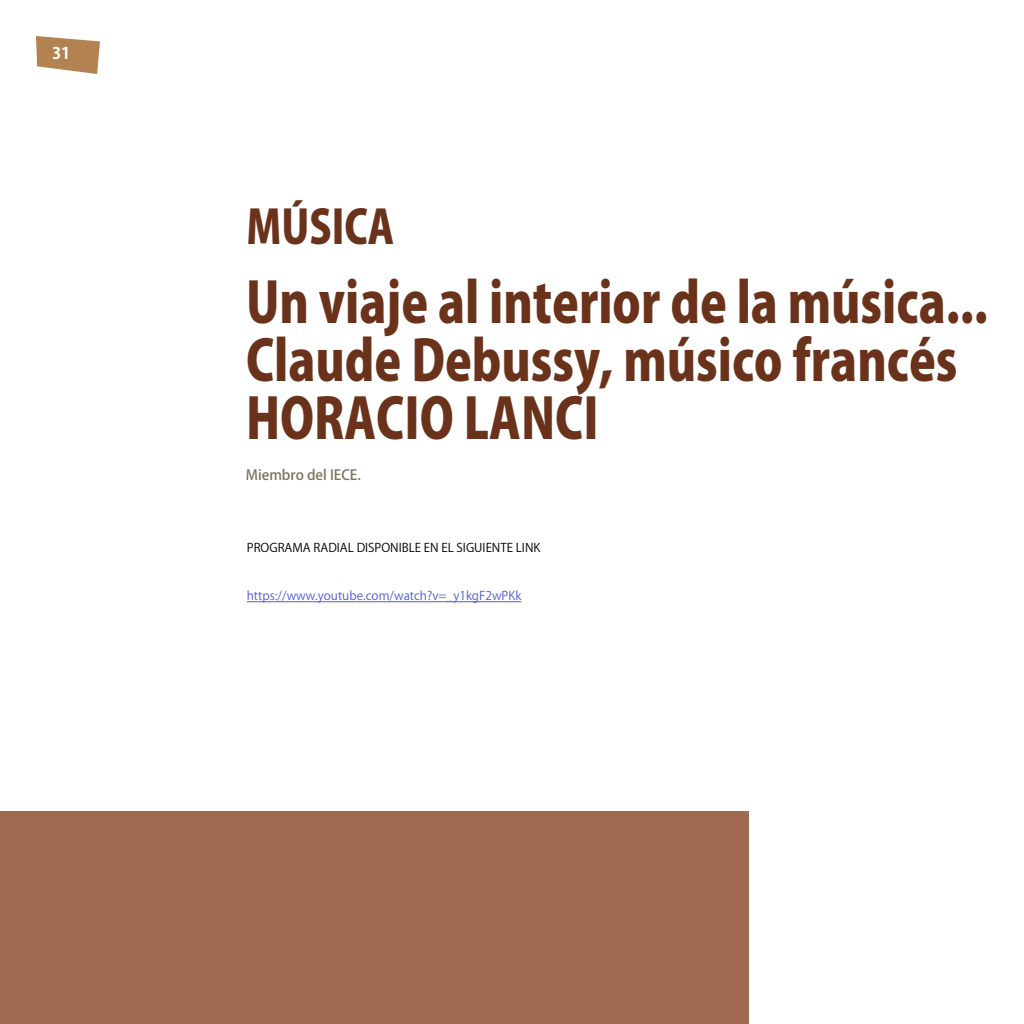
<style>
.page{position:relative;width:1024px;height:1024px;background:#fff}
.page>*{position:absolute;margin:0;border:0;box-sizing:border-box;transform-origin:0 0}
.t1{font:800 55.2px/57.6px "Koz Go Pro";color:#6a321b;scale:.87 1}
.t2{font:800 46px "Koz Go Pro";color:#6a321b;scale:.87 1}
.t3{font:700 16px "Koz Go Pr 6 N";color:#fff}
.t4{font:500 14px "Koz Go Pro";color:#7c7361}
.t5{font:12px "Koz Go Pro";color:#4f5cd6}
.t6{font:12px "Koz Go Pro";color:#000}
</style>
<div class="page">
<svg style="left:36px;top:36px;width:64px;height:38px"></svg>
<div style="left:0;top:811px;width:748px;height:213px;background:#a06a51"></div>
<hr style="left:247px;top:601px;width:274px;height:1px;background:#4f5cd6">
<p class="t3" style="left:52px;top:44px;width:20px">31</p>
<p class="t2" style="left:247px;top:197px;width:171px">MÚSICA</p>
<p class="t1" style="left:246px;top:278px;width:854px">Un viaje al interior de la música...<br>Claude Debussy, músico francés<br>HORACIO LANCI</p>
<p class="t4" style="left:246px;top:466px;width:116px">Miembro del IECE.</p>
<p class="t6" style="left:247px;top:540px;width:295px">PROGRAMA RADIAL DISPONIBLE EN EL SIGUIENTE LINK</p>
<p class="t5" style="left:247px;top:588px;width:276px">https://www.youtube.com/watch?v=_y1kgF2wPKk</p>
</div>
